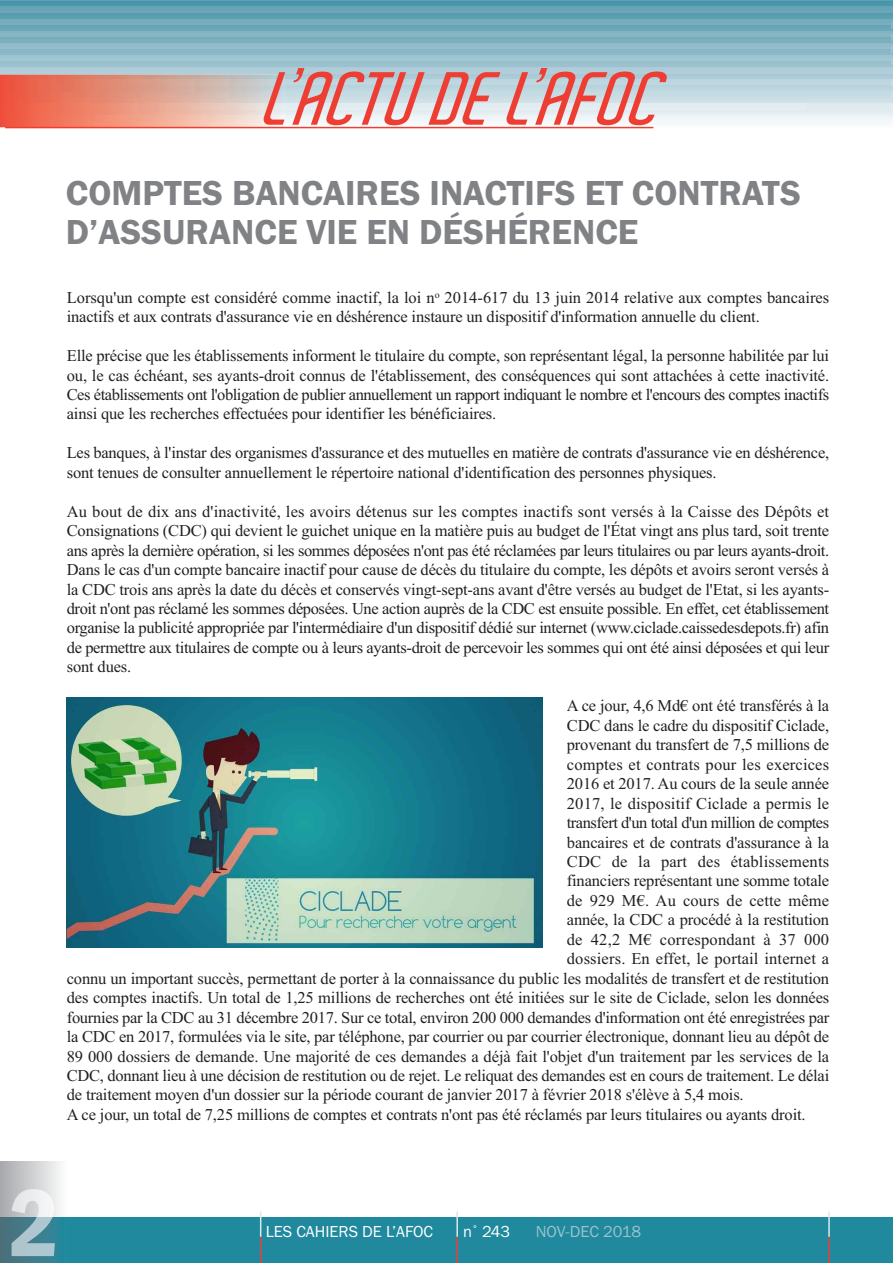
<style>
.page{position:relative;width:893px;height:1263px;background:#fff}
.page>*{position:absolute;margin:0;border:0;box-sizing:border-box;transform-origin:0 0}
.t1{font:600 36px/38.8px "Franklin Gothic";color:#808285}
.t2{font:16.5px/19.5px "Times New Roman";letter-spacing:-.01em;color:#231f20}
.t3{font:16.5px "Times New Roman";letter-spacing:.01em;color:#231f20}
.t4{font:16.5px "Times New Roman";letter-spacing:-.03em;color:#231f20}
.t5{font:16.5px "Franklin Gothic";color:#fff}
.t6{font:16.5px "Franklin Gothic";color:#9cc2cf}
</style>
<div class="page">
<div style="left:0;top:1217px;width:893px;height:46px;background:#20899e"></div>
<svg style="left:260px;top:1211px;width:1px;height:52px"></svg>
<hr style="left:456px;top:1211px;width:2px;height:26px;background:#dbe8ed">
<hr style="left:456px;top:1237px;width:2px;height:26px;background:#ee3e34">
<hr style="left:828px;top:1211px;width:2px;height:26px;background:#dbe8ed">
<hr style="left:828px;top:1237px;width:2px;height:26px;background:#ee3e34">
<img style="left:0;top:0;width:893px;height:128px">
<div style="left:0;top:7px;width:893px;height:6px;background:#69a5b6"></div>
<div style="left:0;top:19px;width:893px;height:6px;background:#76adbd"></div>
<div style="left:0;top:31px;width:893px;height:6px;background:#85b4c4"></div>
<div style="left:0;top:43px;width:893px;height:6px;background:#92bbc9"></div>
<div style="left:0;top:55px;width:893px;height:6px;background:#a0c4d1"></div>
<div style="left:0;top:67px;width:893px;height:6px;background:#aecdd8"></div>
<img style="left:667px;top:79px;width:226px;height:6px">
<img style="left:667px;top:109px;width:138px;height:1px">
<img style="left:667px;top:103px;width:226px;height:6px">
<img style="left:667px;top:115px;width:226px;height:6px">
<img style="left:0;top:75px;width:285px;height:52px">
<hr style="left:5px;top:127px;width:648px;height:1px;background:#ee3e34">
<svg style="left:264px;top:68px;width:403px;height:57px"></svg>
<img style="left:67px;top:697px;width:475px;height:250px">
<img style="left:0;top:1161px;width:60px;height:102px">
<img style="left:12px;top:1189px;width:43px;height:67px">
<h1 class="t1" style="left:66px;top:174px;width:737px">COMPTES BANCAIRES INACTIFS ET CONTRATS<br>D’ASSURANCE VIE EN DÉSHÉRENCE</h1>
<p class="t2" style="left:67px;top:287px;width:764px">Lorsqu'un compte est considéré comme inactif, la loi n<sup>o</sup> 2014-617 du 13 juin 2014 relative aux comptes bancaires inactifs et aux contrats d'assurance vie en déshérence instaure un dispositif d'information annuelle du client.</p>
<p class="t2" style="left:67px;top:346px;width:764px;text-align:justify">Elle précise que les établissements informent le titulaire du compte, son représentant légal, la personne habilitée par lui ou, le cas échéant, ses ayants-droit connus de l'établissement, des conséquences qui sont attachées à cette inactivité.<br>Ces établissements ont l'obligation de publier annuellement un rapport indiquant le nombre et l'encours des comptes inactifs ainsi que les recherches effectuées pour identifier les bénéficiaires.</p>
<p class="t2" style="left:67px;top:443px;width:764px">Les banques, à l'instar des organismes d'assurance et des mutuelles en matière de contrats d'assurance vie en déshérence, sont tenues de consulter annuellement le répertoire national d'identification des personnes physiques.</p>
<p class="t2" style="left:67px;top:501px;width:764px;text-align:justify">Au bout de dix ans d'inactivité, les avoirs détenus sur les comptes inactifs sont versés à la Caisse des Dépôts et Consignations (CDC) qui devient le guichet unique en la matière puis au budget de l'État vingt ans plus tard, soit trente ans après la dernière opération, si les sommes déposées n'ont pas été réclamées par leurs titulaires ou par leurs ayants-droit.<br>Dans le cas d'un compte bancaire inactif pour cause de décès du titulaire du compte, les dépôts et avoirs seront versés à la CDC trois ans après la date du décès et conservés vingt-sept-ans avant d'être versés au budget de l'Etat, si les ayants&shy;droit n'ont pas réclamé les sommes déposées. Une action auprès de la CDC est ensuite possible. En effet, cet établissement organise la publicité appropriée par l'intermédiaire d'un dispositif dédié sur internet (www.ciclade.caissedesdepots.fr) afin de permettre aux titulaires de compte ou à leurs ayants-droit de percevoir les sommes qui ont été ainsi déposées et qui leur sont dues.</p>
<p class="t2" style="left:567px;top:696px;width:264px">A ce jour, 4,6 Md€ ont été transférés à la</p>
<p class="t2" style="left:567px;top:715px;width:264px">CDC dans le cadre du dispositif Ciclade,</p>
<p class="t2" style="left:567px;top:735px;width:264px">provenant du transfert de 7,5 millions de</p>
<p class="t3" style="left:567px;top:754px;width:264px">comptes et contrats pour les exercices</p>
<p class="t2" style="left:567px;top:774px;width:264px">2016 et 2017. Au cours de la seule année</p>
<p class="t3" style="left:567px;top:793px;width:264px">2017, le dispositif Ciclade a permis le</p>
<p class="t4" style="left:567px;top:813px;width:264px">transfert d'un total d'un million de comptes</p>
<p class="t2" style="left:567px;top:832px;width:264px">bancaires et de contrats d'assurance à la</p>
<p class="t3" style="left:567px;top:852px;width:264px">CDC de la part des établissements</p>
<p class="t2" style="left:567px;top:871px;width:264px">financiers représentant une somme totale</p>
<p class="t3" style="left:567px;top:890px;width:264px">de 929 M€. Au cours de cette même</p>
<p class="t2" style="left:567px;top:910px;width:264px">année, la CDC a procédé à la restitution</p>
<p class="t3" style="left:567px;top:929px;width:264px">de 42,2 M€ correspondant à 37 000</p>
<p class="t3" style="left:567px;top:949px;width:264px">dossiers. En effet, le portail internet a</p>
<p class="t2" style="left:67px;top:968px;width:764px">connu un important succès, permettant de porter à la connaissance du public les modalités de transfert et de restitution</p>
<p class="t2" style="left:67px;top:988px;width:764px">des comptes inactifs. Un total de 1,25 millions de recherches ont été initiées sur le site de Ciclade, selon les données</p>
<p class="t2" style="left:67px;top:1007px;width:764px">fournies par la CDC au 31 décembre 2017. Sur ce total, environ 200 000 demandes d'information ont été enregistrées par</p>
<p class="t2" style="left:67px;top:1027px;width:764px">la CDC en 2017, formulées via le site, par téléphone, par courrier ou par courrier électronique, donnant lieu au dépôt de</p>
<p class="t2" style="left:67px;top:1046px;width:764px">89 000 dossiers de demande. Une majorité de ces demandes a déjà fait l'objet d'un traitement par les services de la</p>
<p class="t2" style="left:67px;top:1065px;width:764px">CDC, donnant lieu à une décision de restitution ou de rejet. Le reliquat des demandes est en cours de traitement. Le délai</p>
<p class="t2" style="left:67px;top:1085px;width:678px">de traitement moyen d'un dossier sur la période courant de janvier 2017 à février 2018 s'élève à 5,4 mois.</p>
<p class="t2" style="left:67px;top:1104px;width:740px">A ce jour, un total de 7,25 millions de comptes et contrats n'ont pas été réclamés par leurs titulaires ou ayants droit.</p>
<p class="t5" style="left:266px;top:1221px;width:169px">LES CAHIERS DE L’AFOC</p>
<p class="t5" style="left:463px;top:1221px;width:49px">n<sup>°</sup> 243</p>
<p class="t6" style="left:536px;top:1221px;width:107px">NOV-DEC 2018</p>
</div>
